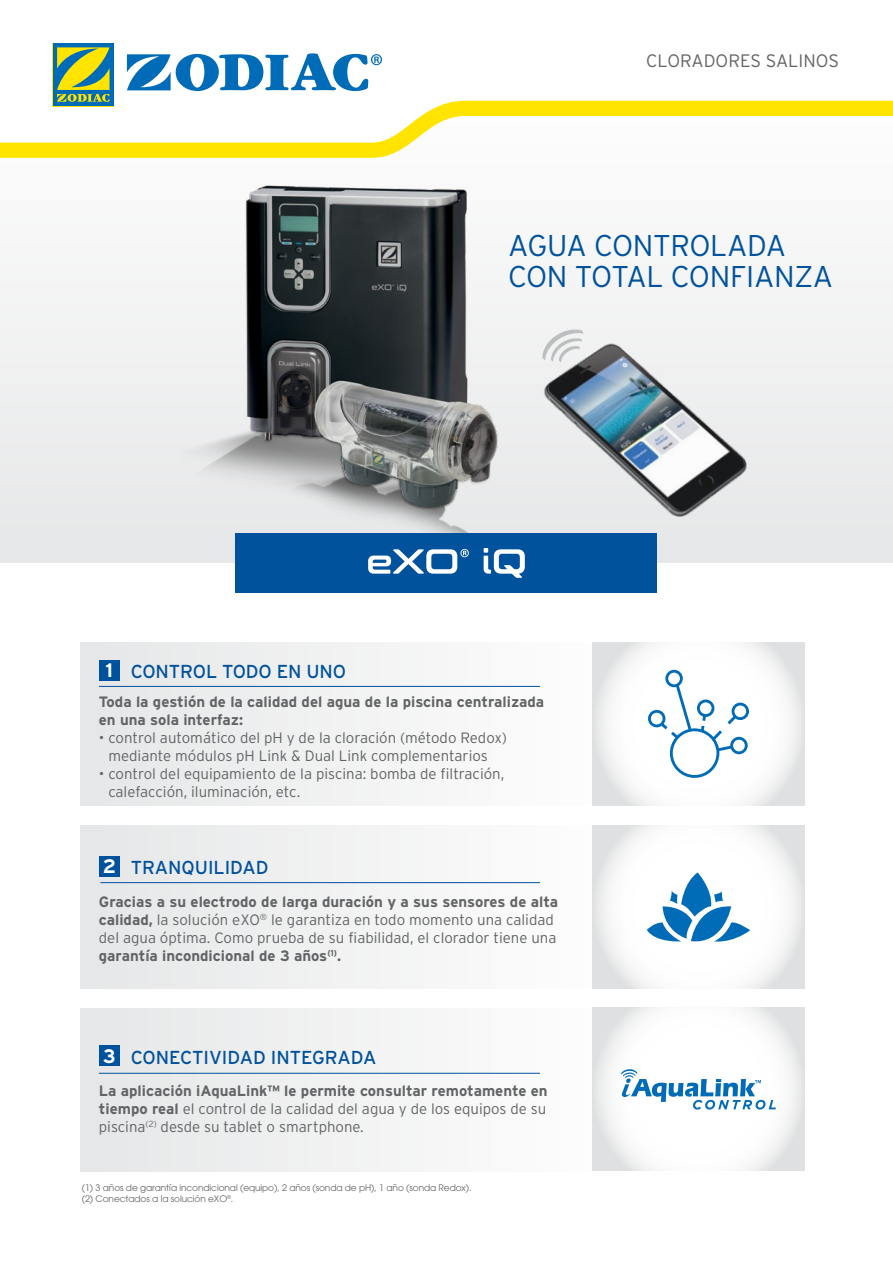
<style>
.page{position:relative;width:893px;height:1263px;background:#fff}
.page>*{position:absolute;margin:0;border:0;box-sizing:border-box;transform-origin:0 0}
.t1{font:300 30px/31.5px "Interstate";letter-spacing:-.01em;color:#00529c}
.t2{font:18.75px "Interstate";letter-spacing:-.005em;color:#00529c}
.t3{font:300 18px "Interstate";color:#636466}
.t4{font:300 15px/18px "Interstate";color:#636466}
.t5{font:700 15px/18px "Interstate";color:#636466}
.t6{font:9px/10.8px "Avant Garde LT";letter-spacing:-.01em;color:#636466}
.s1{font-weight:700;font-size:19.5px;color:#fff}
.s2{font-weight:700}
</style>
<div class="page">
<div style="left:81px;top:825px;width:543px;height:164px;background:#f1f2f2"></div>
<svg style="left:592px;top:825px;width:213px;height:164px"></svg>
<svg style="left:592px;top:1007px;width:213px;height:164px"></svg>
<div style="left:0;top:85px;width:893px;height:478px;background:#f3f3f4"></div>
<hr style="left:100px;top:882px;width:440px;height:1px;background:#00529c">
<div style="left:81px;top:1008px;width:543px;height:164px;background:#f1f1f2"></div>
<hr style="left:99px;top:1073px;width:441px;height:1px;background:#00529c">
<div style="left:81px;top:642px;width:543px;height:164px;background:#f1f2f2"></div>
<hr style="left:99px;top:686px;width:441px;height:1px;background:#00529c">
<svg style="left:592px;top:642px;width:213px;height:164px"></svg>
<svg style="left:647px;top:872px;width:103px;height:73px"></svg>
<img style="left:181px;top:436px;width:324px;height:120px">
<img style="left:227px;top:185px;width:278px;height:338px">
<svg style="left:0;top:54px;width:893px;height:47px"></svg>
<svg style="left:0;top:101px;width:893px;height:57px;fill:#fffcfc"></svg>
<svg style="left:127px;top:53px;width:255px;height:38px"></svg>
<svg style="left:52px;top:43px;width:62px;height:63px"></svg>
<div style="left:53px;top:43px;width:60px;height:63px;background:#006bb7"></div>
<svg style="left:57px;top:47px;width:53px;height:55px"></svg>
<div style="left:99px;top:856px;width:21px;height:21px;background:#00529c"></div>
<div style="left:99px;top:1045px;width:21px;height:21px;background:#00529c"></div>
<div style="left:99px;top:660px;width:21px;height:20px;background:#00529c"></div>
<svg style="left:648px;top:670px;width:101px;height:108px"></svg>
<svg style="left:621px;top:1067px;width:155px;height:42px"></svg>
<div style="left:236px;top:533px;width:421px;height:60px;background:#00529c"></div>
<svg style="left:368px;top:549px;width:101px;height:25px"></svg>
<svg style="left:484px;top:548px;width:41px;height:30px"></svg>
<img style="left:519px;top:329px;width:260px;height:201px">
<p class="t3" style="left:646px;top:51px;width:194px">CLORADORES SALINOS</p>
<p class="t2" style="left:106px;top:661px;width:242px"><span class="s1">1</span> CONTROL TODO EN UNO</p>
<h1 class="t1" style="left:508px;top:229px;width:326px">AGUA CONTROLADA<br>CON TOTAL CONFIANZA</h1>
<p class="t5" style="left:99px;top:693px;width:447px">Toda la gestión de la calidad del agua de la piscina centralizada en una sola interfaz:</p>
<p class="t4" style="left:108px;top:729px;width:400px;text-indent:-10px">• control automático del pH y de la cloración (método Redox) mediante módulos pH Link &amp; Dual Link complementarios</p>
<p class="t4" style="left:108px;top:765px;width:397px;text-indent:-10px">• control del equipamiento de la piscina: bomba de filtración, calefacción, iluminación, etc.</p>
<p class="t2" style="left:103px;top:857px;width:167px"><span class="s1">2</span> TRANQUILIDAD</p>
<p class="t4" style="left:99px;top:892px;width:461px"><span class="s2">Gracias a su electrodo de larga duración y a sus sensores de alta calidad,</span> la solución eXO<sup>®</sup> le garantiza en todo momento una calidad del agua óptima. Como prueba de su fiabilidad, el clorador tiene una <span class="s2">garantía incondicional de 3 años</span><sup>(1)</sup><span class="s2">.</span></p>
<p class="t2" style="left:103px;top:1046px;width:275px"><span class="s1">3</span> CONECTIVIDAD INTEGRADA</p>
<p class="t4" style="left:99px;top:1082px;width:450px;text-align:justify"><span class="s2">La aplicación iAquaLink™ le permite consultar remotamente en tiempo real</span> el control de la calidad del agua y de los equipos de su piscina<sup>(2)</sup> desde su tablet o smartphone.</p>
<p class="t6" style="left:82px;top:1182px;width:391px">(1) 3 años de garantía incondicional (equipo), 2 años (sonda de pH), 1 año (sonda Redox). (2) Conectados a la solución eXO<sup>®</sup>.</p>
</div>
